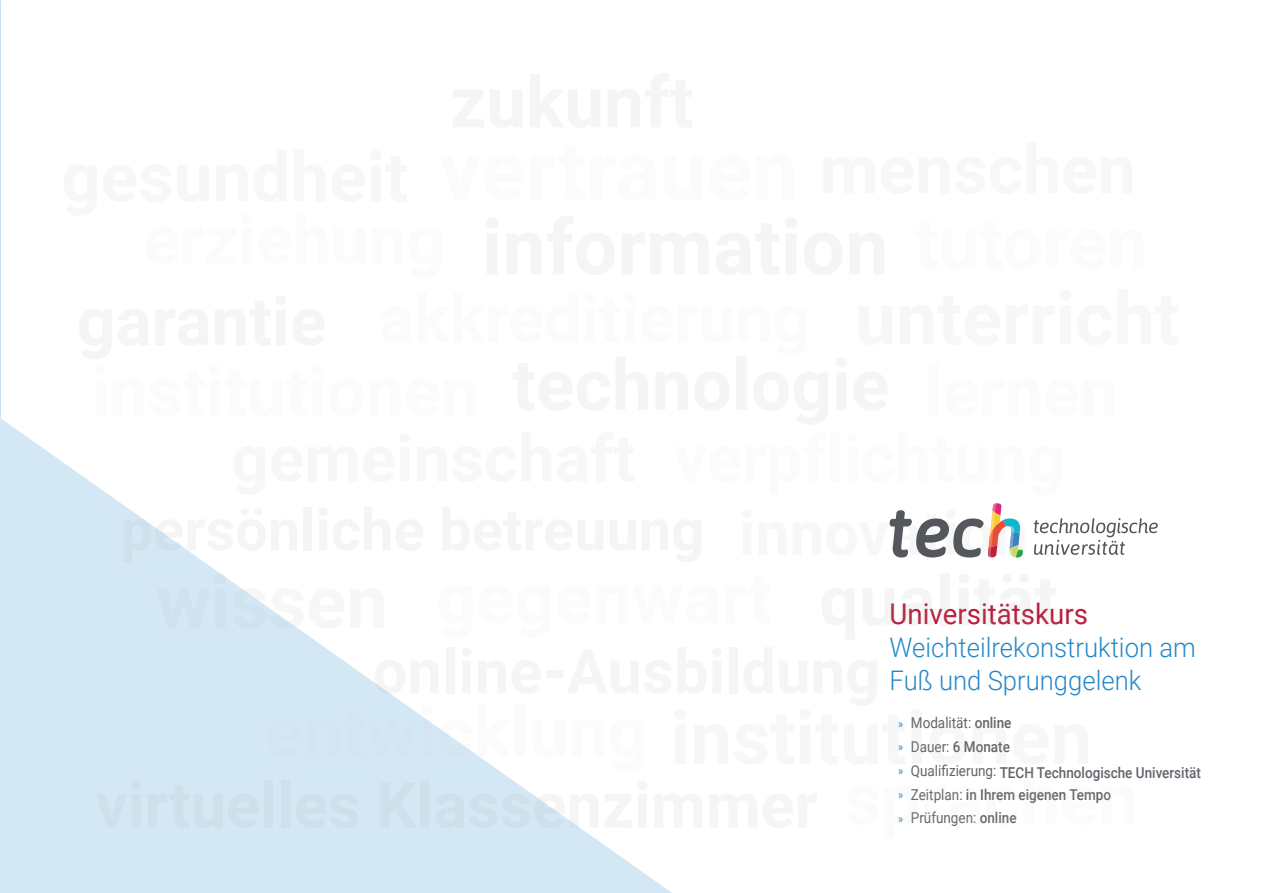
<style>
.page{position:relative;width:1263px;height:893px;background:#fff}
.page>*{position:absolute;margin:0;border:0;box-sizing:border-box;transform-origin:0 0}
.t1{font:28.5px "Roboto";color:#ba1e3c}
.t2{font:300 27px/33px "Roboto";color:#2488c9;scale:.95 1}
.t3{font:500 15px/21.5px "Roboto";color:#61646a;scale:.9 1}
.t4{font:15px/23.7px "Roboto";color:#61646a;scale:.9 1}
.s1{font-size:12px;color:#2488c9}
.s2{font-weight:500}
.s3{font-weight:400}
.s4{font-weight:400;font-size:12px;color:#2488c9}
</style>
<div class="page">
<svg style="left:0;top:418px;width:672px;height:475px;fill:#d4e7f4"></svg>
<div style="left:736px;top:356px;width:10px;height:54px;background:#f5f5f5"></div>
<div style="left:928px;top:365px;width:10px;height:51px;background:#fbfbfb"></div>
<svg style="left:233px;top:446px;width:32px;height:49px"></svg>
<svg style="left:271px;top:446px;width:31px;height:36px"></svg>
<svg style="left:308px;top:446px;width:49px;height:35px"></svg>
<svg style="left:363px;top:446px;width:31px;height:36px"></svg>
<svg style="left:400px;top:433px;width:10px;height:48px"></svg>
<svg style="left:417px;top:432px;width:134px;height:50px"></svg>
<svg style="left:557px;top:432px;width:77px;height:50px"></svg>
<div style="left:830px;top:432px;width:9px;height:49px;background:#fbfbfb"></div>
<div style="left:157px;top:589px;width:52px;height:39px;background:#d0e2ed"></div>
<svg style="left:215px;top:573px;width:11px;height:55px"></svg>
<svg style="left:232px;top:588px;width:112px;height:41px"></svg>
<svg style="left:350px;top:588px;width:34px;height:40px"></svg>
<svg style="left:439px;top:585px;width:34px;height:53px"></svg>
<svg style="left:479px;top:585px;width:72px;height:53px"></svg>
<svg style="left:557px;top:585px;width:115px;height:39px"></svg>
<div style="left:940px;top:573px;width:10px;height:52px;background:#f5f5f5"></div>
<div style="left:268px;top:705px;width:165px;height:53px;background:#d4e7f4"></div>
<svg style="left:439px;top:719px;width:32px;height:39px"></svg>
<svg style="left:477px;top:704px;width:34px;height:53px"></svg>
<div style="left:515px;top:704px;width:10px;height:53px;background:#fbfbfb"></div>
<svg style="left:533px;top:720px;width:32px;height:38px"></svg>
<svg style="left:572px;top:719px;width:32px;height:38px"></svg>
<svg style="left:610px;top:719px;width:34px;height:52px"></svg>
<svg style="left:375px;top:660px;width:30px;height:34px"></svg>
<svg style="left:411px;top:660px;width:28px;height:33px"></svg>
<div style="left:446px;top:647px;width:8px;height:46px;background:#f5f5f5"></div>
<svg style="left:462px;top:648px;width:9px;height:45px"></svg>
<svg style="left:478px;top:660px;width:63px;height:34px"></svg>
<div style="left:546px;top:671px;width:17px;height:7px;background:#f5f5f5"></div>
<svg style="left:567px;top:647px;width:105px;height:47px"></svg>
<div style="left:729px;top:647px;width:8px;height:46px;background:#f5f5f5"></div>
<svg style="left:96px;top:781px;width:45px;height:46px"></svg>
<div style="left:148px;top:786px;width:110px;height:42px;background:#d2e5f2"></div>
<div style="left:264px;top:780px;width:9px;height:47px;background:#cfe0eb"></div>
<div style="left:281px;top:780px;width:9px;height:47px;background:#cfe0eb"></div>
<svg style="left:296px;top:793px;width:62px;height:35px"></svg>
<div style="left:380px;top:782px;width:37px;height:45px;background:#cfe1ed"></div>
<div style="left:420px;top:780px;width:9px;height:47px;background:#cfe0eb"></div>
<svg style="left:435px;top:793px;width:163px;height:35px"></svg>
<svg style="left:604px;top:781px;width:43px;height:46px"></svg>
<svg style="left:654px;top:793px;width:18px;height:34px"></svg>
<svg style="left:124px;top:508px;width:173px;height:54px"></svg>
<div style="left:304px;top:507px;width:8px;height:43px;background:#f5f5f5"></div>
<svg style="left:319px;top:507px;width:104px;height:44px"></svg>
<svg style="left:442px;top:507px;width:161px;height:44px"></svg>
<svg style="left:609px;top:520px;width:27px;height:31px"></svg>
<svg style="left:642px;top:519px;width:30px;height:43px"></svg>
<svg style="left:889px;top:503px;width:134px;height:55px"></svg>
<svg style="left:1034px;top:518px;width:124px;height:37px"></svg>
<h1 class="t1" style="left:890px;top:594px;width:200px">Universitätskurs</h1>
<h2 class="t2" style="left:890px;top:630px;width:324px">Weichteilrekonstruktion am<br>Fuß und Sprunggelenk</h2>
<p class="t4" style="left:898px;top:711px;width:127px"><span class="s1">»</span> Modalität: <span class="s2">online </span><span class="s1">»</span> Dauer: <span class="s2">6 Monate</span></p>
<p class="t3" style="left:898px;top:761px;width:338px"><sup>»</sup> <span class="s3">Qualifizierung:</span> TECH Technologische Universität <span class="s4">»</span> <span class="s3">Zeitplan:</span> in Ihrem eigenen Tempo</p>
<p class="t4" style="left:898px;top:806px;width:133px"><span class="s1">»</span> Prüfungen: <span class="s2">online</span></p>
</div>
